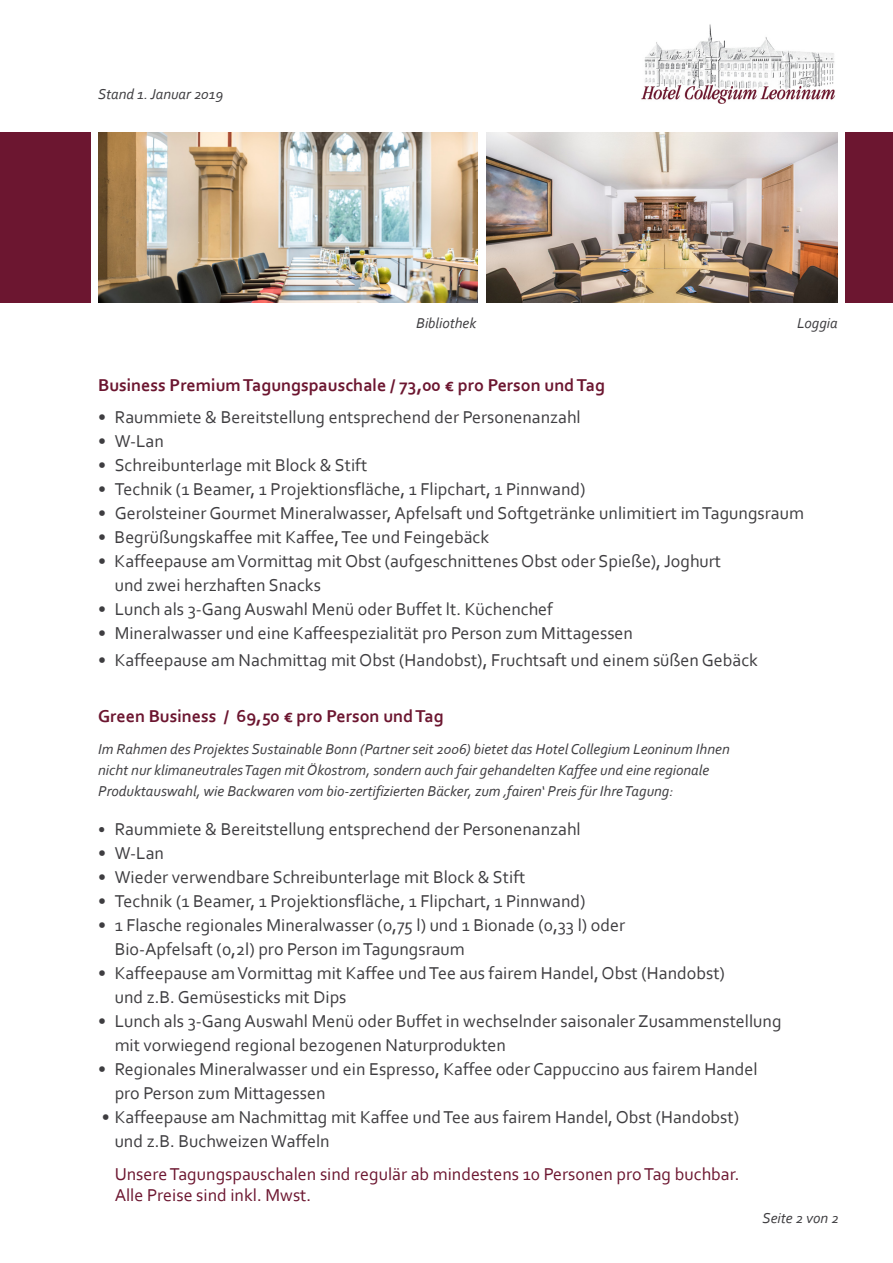
<style>
.page{position:relative;width:893px;height:1263px;background:#fff}
.page>*{position:absolute;margin:0;border:0;box-sizing:border-box;transform-origin:0 0}
.t1{font:18px/24px "Corbel";color:#3e3d40}
.t2{font:18px/21px "Corbel";color:#6c1630}
.t3{font:700 18px "Corbel";color:#6c1630}
.t4{font:italic 15px/21px "Corbel";color:#3e3d40}
.s1{font-size:16.5px}
</style>
<div class="page">
<div style="left:0;top:133px;width:90px;height:170px;background:#6c1630"></div>
<div style="left:846px;top:133px;width:47px;height:170px;background:#6c1630"></div>
<img style="left:98px;top:133px;width:380px;height:170px">
<img style="left:486px;top:133px;width:352px;height:170px">
<img style="left:641px;top:24px;width:194px;height:80px">
<p class="t4" style="left:98px;top:83px;width:127px">Stand 1. Januar 2019</p>
<p class="t4" style="left:416px;top:312px;width:62px">Bibliothek</p>
<p class="t4" style="left:797px;top:312px;width:42px">Loggia</p>
<p class="t3" style="left:98px;top:374px;width:508px">Business Premium Tagungspauschale / 73,00 € pro Person und Tag</p>
<p class="t1" style="left:98px;top:404px;width:484px">• Raummiete &amp; Bereitstellung entsprechend der Personenanzahl</p>
<p class="t1" style="left:98px;top:428px;width:67px">• W-Lan</p>
<p class="t1" style="left:98px;top:452px;width:271px">• Schreibunterlage mit Block &amp; Stift</p>
<p class="t1" style="left:98px;top:476px;width:489px">• Technik (1 Beamer, 1 Projektionsfläche, 1 Flipchart, 1 Pinnwand)</p>
<p class="t1" style="left:98px;top:500px;width:707px">• Gerolsteiner Gourmet Mineralwasser, Apfelsaft und Softgetränke unlimitiert imTagungsraum</p>
<p class="t1" style="left:98px;top:524px;width:393px">• Begrüßungskaffee mit Kaffee,Tee und Feingebäck</p>
<p class="t1" style="left:115px;top:548px;width:608px;text-indent:-17px">• Kaffeepause amVormittag mit Obst (aufgeschnittenes Obst oder Spieße), Joghurt und zwei herzhaften Snacks</p>
<p class="t1" style="left:98px;top:596px;width:456px">• Lunch als 3-Gang Auswahl Menü oder Buffet lt. Küchenchef</p>
<p class="t1" style="left:98px;top:620px;width:536px">• Mineralwasser und eine Kaffeespezialität pro Person zum Mittagessen</p>
<p class="t1" style="left:98px;top:647px;width:661px">• Kaffeepause am Nachmittag mit Obst (Handobst), Fruchtsaft und einem süßen Gebäck</p>
<p class="t3" style="left:98px;top:705px;width:347px">Green Business / 69,50 € pro Person und Tag</p>
<p class="t4" style="left:98px;top:738px;width:633px">Im Rahmen des Projektes Sustainable Bonn (Partner seit 2006) bietet das Hotel Collegium Leoninum Ihnen nicht nur klimaneutrales Tagen mit Ökostrom, sondern auch fair gehandelten Kaffee und eine regionale<br>Produktauswahl, wie Backwaren vom bio-zertifizierten Bäcker, zum ‚fairen‘ Preis für Ihre Tagung:</p>
<p class="t1" style="left:98px;top:817px;width:484px"><span class="s1">•</span> Raummiete &amp; Bereitstellung entsprechend der Personenanzahl</p>
<p class="t1" style="left:98px;top:841px;width:67px">• W-Lan</p>
<p class="t1" style="left:98px;top:865px;width:429px">• Wieder verwendbare Schreibunterlage mit Block &amp; Stift</p>
<p class="t1" style="left:98px;top:889px;width:489px">• Technik (1 Beamer, 1 Projektionsfläche, 1 Flipchart, 1 Pinnwand)</p>
<p class="t1" style="left:115px;top:913px;width:512px;text-indent:-17px">• 1 Flasche regionales Mineralwasser (0,75 l) und 1 Bionade (0,33 l) oder<br>Bio-Apfelsaft (0,2l) pro Person imTagungsraum</p>
<p class="t1" style="left:115px;top:961px;width:612px;text-indent:-17px">• Kaffeepause amVormittag mit Kaffee undTee aus fairem Handel, Obst (Handobst) und z.B. Gemüsesticks mit Dips</p>
<p class="t1" style="left:115px;top:1009px;width:668px;text-indent:-17px">• Lunch als 3-Gang Auswahl Menü oder Buffet in wechselnder saisonaler Zusammenstellung mit vorwiegend regional bezogenen Naturprodukten</p>
<p class="t1" style="left:115px;top:1057px;width:644px;text-indent:-17px">• Regionales Mineralwasser und ein Espresso, Kaffee oder Cappuccino aus fairem Handel pro Person zum Mittagessen</p>
<p class="t1" style="left:115px;top:1105px;width:626px;text-indent:-13px">• Kaffeepause am Nachmittag mit Kaffee undTee aus fairem Handel, Obst (Handobst) und z.B. Buchweizen Waffeln</p>
<p class="t2" style="left:115px;top:1163px;width:626px">UnsereTagungspauschalen sind regulär ab mindestens 10 Personen proTag buchbar.<br>Alle Preise sind inkl. Mwst.</p>
<p class="t4" style="left:762px;top:1207px;width:78px">Seite 2 von 2</p>
</div>
